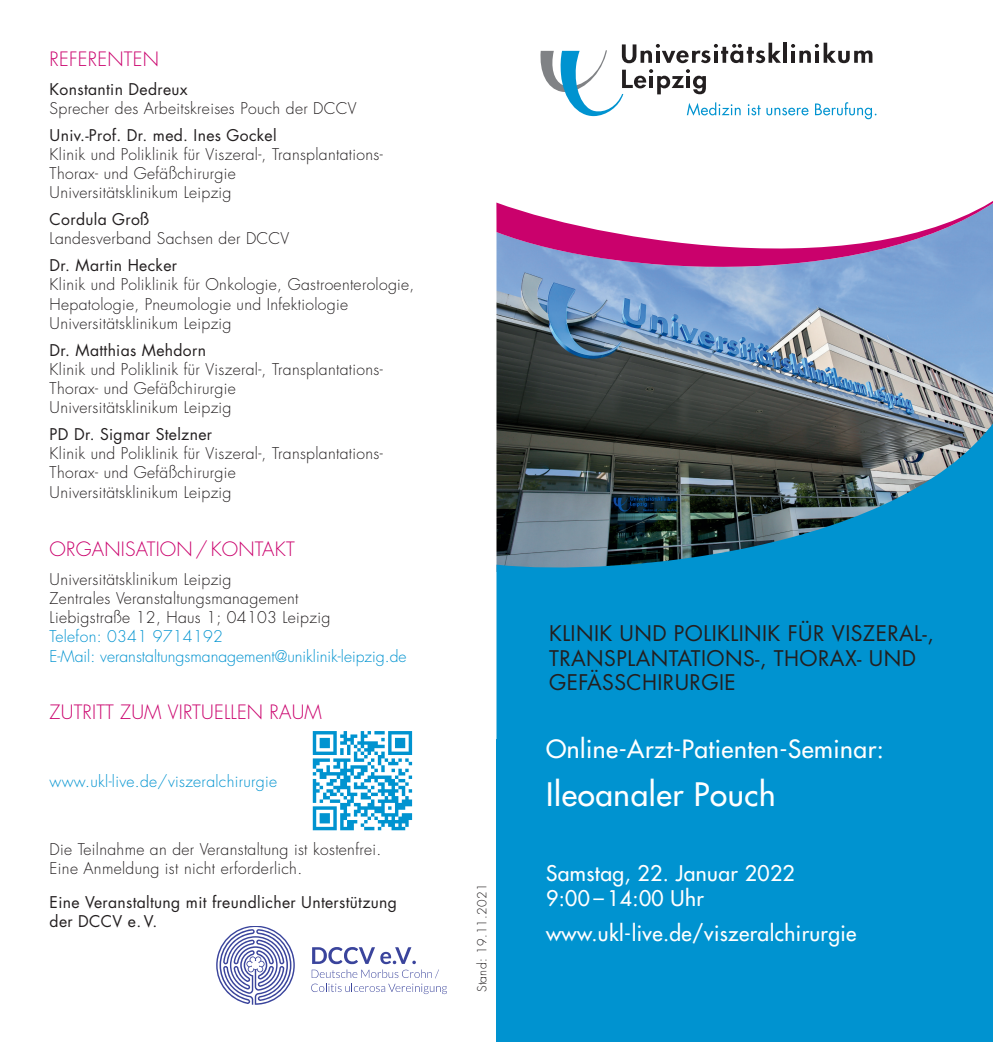
<style>
.page{position:relative;width:993px;height:1042px;background:#fff}
.page>*{position:absolute;margin:0;border:0;box-sizing:border-box;transform-origin:0 0}
.t1{font:500 31.5px "Futura Std";letter-spacing:.02em;color:#fff}
.t2{font:500 24.5px "Futura Std";letter-spacing:.02em;color:#fff}
.t3{font:21px/24.5px "Futura Std";letter-spacing:.02em;color:#231f20}
.t4{font:500 21px/25.2px "Futura Std";letter-spacing:.02em;color:#fff}
.t5{font:300 19.25px "Futura Std";letter-spacing:.01em;color:#ca016c}
.t6{font:300 15.75px/19.2px "Futura Std";letter-spacing:.02em;color:#231f20}
.t7{font:15.75px/19.2px "Futura Std";letter-spacing:.02em;color:#231f20}
.t8{font:300 15.75px/19.2px "Futura Std";color:#0093d0}
.t9{font:300 15.75px "Futura Std";letter-spacing:.02em;color:#0093d0}
.t10{font:300 12.25px "Futura Std";letter-spacing:.02em;color:#231f20}
</style>
<div class="page">
<div style="left:496px;top:739px;width:496px;height:303px;background:#0093d0"></div>
<img style="left:496px;top:279px;width:496px;height:111px">
<svg style="left:496px;top:201px;width:496px;height:78px"></svg>
<svg style="left:496px;top:390px;width:496px;height:349px;fill:#0093d0"></svg>
<svg style="left:540px;top:43px;width:336px;height:76px"></svg>
<svg style="left:313px;top:731px;width:99px;height:99px"></svg>
<svg style="left:311px;top:947px;width:135px;height:47px"></svg>
<svg style="left:216px;top:926px;width:79px;height:79px"></svg>
<p class="t5" style="left:50px;top:47px;width:111px">REFERENTEN</p>
<p class="t7" style="left:50px;top:79px;width:139px">Konstantin Dedreux</p>
<p class="t6" style="left:50px;top:99px;width:308px">Sprecher des Arbeitskreises Pouch der DCCV</p>
<p class="t7" style="left:50px;top:125px;width:228px">Univ.-Prof. Dr. med. Ines Gockel</p>
<p class="t6" style="left:50px;top:145px;width:334px">Klinik und Poliklinik für Viszeral-, Transplantations-<br>Thorax- und Gefäßchirurgie<br>Universitätsklinikum Leipzig</p>
<p class="t7" style="left:50px;top:210px;width:101px">Cordula Groß</p>
<p class="t6" style="left:50px;top:229px;width:241px">Landesverband Sachsen der DCCV</p>
<p class="t7" style="left:50px;top:256px;width:129px">Dr. Martin Hecker</p>
<p class="t6" style="left:50px;top:275px;width:366px">Klinik und Poliklinik für Onkologie, Gastroenterologie,<br>Hepatologie, Pneumologie und Infektiologie<br>Universitätsklinikum Leipzig</p>
<p class="t7" style="left:50px;top:340px;width:158px">Dr. Matthias Mehdorn</p>
<p class="t6" style="left:50px;top:360px;width:334px">Klinik und Poliklinik für Viszeral-, Transplantations-<br>Thorax- und Gefäßchirurgie<br>Universitätsklinikum Leipzig</p>
<p class="t7" style="left:50px;top:425px;width:164px">PD Dr. Sigmar Stelzner</p>
<p class="t6" style="left:50px;top:444px;width:334px">Klinik und Poliklinik für Viszeral-, Transplantations-<br>Thorax- und Gefäßchirurgie<br>Universitätsklinikum Leipzig</p>
<p class="t5" style="left:50px;top:537px;width:246px">ORGANISATION /KONTAKT</p>
<p class="t6" style="left:50px;top:570px;width:282px">Universitätsklinikum Leipzig<br>Zentrales Veranstaltungsmanagement<br>Liebigstraße 12, Haus 1; 04103 Leipzig</p>
<p class="t8" style="left:50px;top:627px;width:358px">Telefon: 0341 9714192<br>E-Mail: veranstaltungsmanagement@uniklinik-leipzig.de</p>
<p class="t5" style="left:50px;top:701px;width:274px">ZUTRITT ZUM VIRTUELLEN RAUM</p>
<p class="t9" style="left:50px;top:772px;width:229px">www.ukl-live.de/viszeralchirurgie</p>
<p class="t6" style="left:50px;top:840px;width:333px">Die Teilnahme an der Veranstaltung ist kostenfrei.<br>Eine Anmeldung ist nicht erforderlich.</p>
<p class="t7" style="left:50px;top:893px;width:349px">Eine Veranstaltung mit freundlicher Unterstützung der DCCV e. V.</p>
<p class="t10" style="left:474px;top:992px;width:110px;rotate:-90deg">Stand: 19.11.2021</p>
<h3 class="t3" style="left:549px;top:621px;width:386px">KLINIK UND POLIKLINIK FÜR VISZERAL-,<br>TRANSPLANTATIONS-, THORAX- UND<br>GEFÄSSCHIRURGIE</h3>
<h2 class="t2" style="left:546px;top:734px;width:339px">Online-Arzt-Patienten-Seminar:</h2>
<h1 class="t1" style="left:546px;top:774px;width:231px">Ileoanaler Pouch</h1>
<h3 class="t4" style="left:546px;top:860px;width:250px">Samstag, 22. Januar 2022<br>9:00 – 14:00 Uhr</h3>
<h3 class="t4" style="left:546px;top:921px;width:312px">www.ukl-live.de/viszeralchirurgie</h3>
</div>
